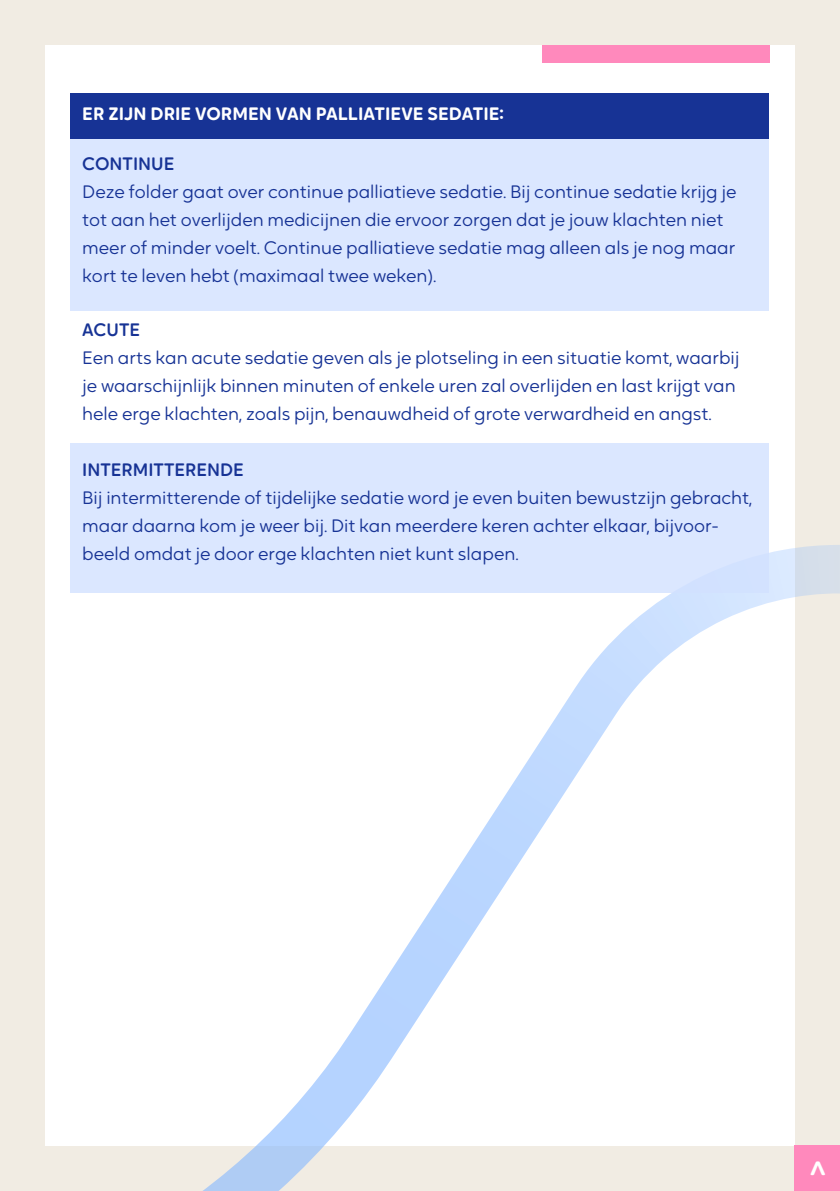
<style>
.page{position:relative;width:840px;height:1191px;background:#fff}
.page>*{position:absolute;margin:0;border:0;box-sizing:border-box;transform-origin:0 0}
.t1{font:600 30px "Oktah Round";color:#fff}
.t2{font:18px/28px "Oktah Round";color:#173395}
.t3{font:600 18px "Oktah Round";color:#fff}
.t4{font:500 18px "Oktah Round";color:#173395}
</style>
<div class="page">
<div style="left:0;top:0;width:839px;height:1191px;background:#f1ece3"></div>
<div style="left:45px;top:45px;width:749px;height:1100px;background:#fff"></div>
<svg style="left:178px;top:545px;width:661px;height:646px"></svg>
<div style="left:541px;top:45px;width:227px;height:17px;background:#ff89bc"></div>
<div style="left:794px;top:1145px;width:45px;height:46px;background:#ff89bc"></div>
<div style="left:71px;top:443px;width:697px;height:149px;background:#dbe7ff"></div>
<div style="left:71px;top:137px;width:697px;height:173px;background:#dbe7ff"></div>
<div style="left:71px;top:93px;width:697px;height:45px;background:#173395"></div>
<p class="t3" style="left:82px;top:100px;width:423px">ER ZIJN DRIE VORMEN VAN PALLIATIEVE SEDATIE:</p>
<p class="t4" style="left:82px;top:150px;width:94px">CONTINUE</p>
<p class="t2" style="left:82px;top:176px;width:655px">Deze folder gaat over continue palliatieve sedatie. Bij continue sedatie krijg je tot aan het overlijden medicijnen die ervoor zorgen dat je jouw klachten niet meer of minder voelt. Continue palliatieve sedatie mag alleen als je nog maar kort te leven hebt (maximaal twee weken).</p>
<p class="t4" style="left:82px;top:316px;width:59px">ACUTE</p>
<p class="t2" style="left:82px;top:342px;width:658px">Een arts kan acute sedatie geven als je plotseling in een situatie komt, waarbij je waarschijnlijk binnen minuten of enkele uren zal overlijden en last krijgt van hele erge klachten, zoals pijn, benauwdheid of grote verwardheid en angst.</p>
<p class="t4" style="left:82px;top:456px;width:163px">INTERMITTERENDE</p>
<p class="t2" style="left:82px;top:482px;width:671px">Bij intermitterende of tijdelijke sedatie word je even buiten bewustzijn gebracht, maar daarna kom je weer bij. Dit kan meerdere keren achter elkaar, bijvoor&shy;beeld omdat je door erge klachten niet kunt slapen.</p>
<h1 class="t1" style="left:793px;top:1177px;width:19px;rotate:-90deg">&gt;</h1>
</div>
